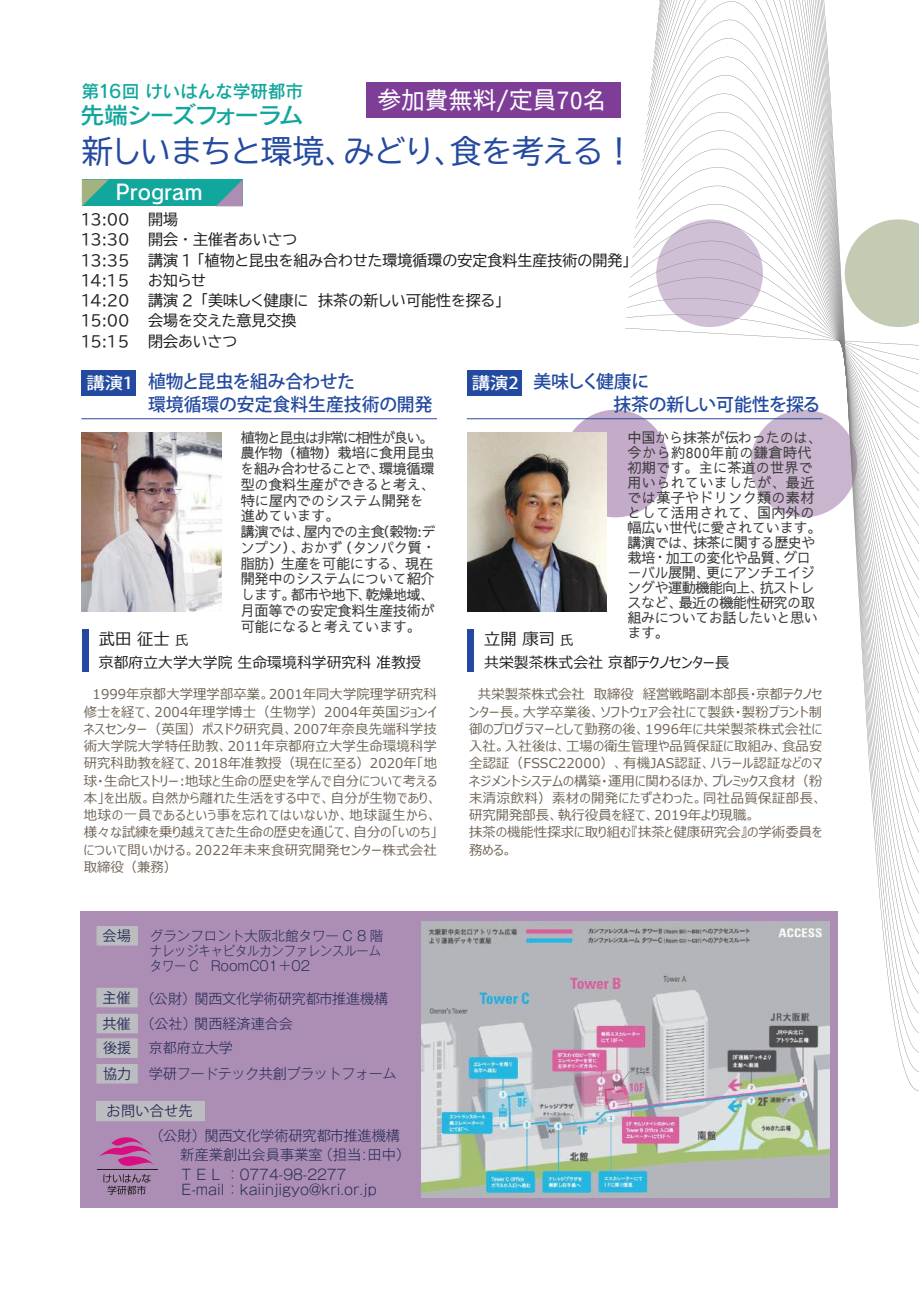
<style>
.page{position:relative;width:919px;height:1289px;background:#fff}
.page>*{position:absolute;margin:0;border:0;box-sizing:border-box;transform-origin:0 0}
.t1{font:31.5px "BIZ UDP Gothic";letter-spacing:.01em;color:#234aa0}
.t2{font:500 24px "Sawarabi Gothic";color:#fff}
.t3{font:23.4px "Rodin Pro N DB";letter-spacing:-.08em;color:#12a79d;scale:1.05 1}
.t4{font:21px "Rodin Pro N DB";color:#fff}
.t5{font:500 18px/22.5px "Koz Go Pr 6 N";letter-spacing:-.01em;color:#234aa0}
.t6{font:18px "Rodin Pro N DB";letter-spacing:-.01em;color:#12a79d}
.t7{font:16.5px "Meiryo UI";color:#231f20}
.t8{font:500 16.5px "Koz Go Pr 6 N";color:#fff;scale:1.11 1}
.t9{font:15px/20.2px "BIZ UDP Gothic";color:#231f20}
.t10{font:15px "Meiryo UI";color:#231f20}
.t11{font:500 14.25px/15px "Sawarabi Gothic";letter-spacing:-.02em;color:#3e3e3f}
.t12{font:300 14.25px/18.8px "Gothic MB101 Pr 6 N";color:#282d57}
.t13{font:300 14.1px "Gothic MB101 Pr 6 N";letter-spacing:-.01em;color:#282d57}
.t14{font:300 14.1px "Gothic MB101 Pr 6 N";letter-spacing:-.03em;color:#282d57}
.t15{font:14.1px "Koz Go Pr 6 N";letter-spacing:.02em;color:#282d57}
.t16{font:13.5px/17.2px "Meiryo UI";letter-spacing:.01em;color:#716557;text-align:justify}
.t17{font:300 13.5px/15px "Gothic MB101 Pr 6 N";color:#282d57}
.s1{font-size:13.5px}
.s2{font-family:"Koz Go Pr 6 N";font-weight:400}
</style>
<div class="page">
<div style="left:562px;top:410px;width:106px;height:107px;background:#c4abc9;border-radius:50%"></div>
<svg style="left:664px;top:0;width:254px;height:1090px"></svg>
<div style="left:81px;top:911px;width:757px;height:297px;background:#ac8eb5"></div>
<div style="left:366px;top:82px;width:254px;height:36px;background:#7e3e98"></div>
<div style="left:82px;top:370px;width:54px;height:25px;background:#234aa0"></div>
<hr style="left:81px;top:418px;width:356px;height:1px;background:#234aa0">
<div style="left:82px;top:179px;width:161px;height:27px;background:#12a79d"></div>
<svg style="left:216px;top:179px;width:27px;height:27px"></svg>
<svg style="left:82px;top:179px;width:27px;height:27px"></svg>
<img style="left:82px;top:432px;width:139px;height:179px">
<img style="left:467px;top:432px;width:139px;height:179px">
<div style="left:82px;top:628px;width:6px;height:43px;background:#234aa0"></div>
<div style="left:467px;top:370px;width:54px;height:25px;background:#234aa0"></div>
<hr style="left:466px;top:418px;width:356px;height:1px;background:#234aa0">
<div style="left:467px;top:628px;width:6px;height:43px;background:#234aa0"></div>
<div style="left:96px;top:987px;width:42px;height:20px;background:#bcbdc0;border:1px solid #bcbdc0"></div>
<div style="left:96px;top:1100px;width:109px;height:21px;background:#bcbdc0;border:2px solid #bcbdc0"></div>
<div style="left:96px;top:926px;width:42px;height:19px;background:#bcbdc0"></div>
<div style="left:96px;top:1013px;width:42px;height:20px;background:#bcbdc0;border:1px solid #bcbdc0"></div>
<div style="left:96px;top:1038px;width:42px;height:19px;background:#bcbdc0;border:1px solid #bcbdc0"></div>
<div style="left:96px;top:1063px;width:42px;height:20px;background:#bcbdc0;border:1px solid #bcbdc0"></div>
<svg style="left:103px;top:1174px;width:48px;height:20px"></svg>
<hr style="left:97px;top:1169px;width:60px;height:1px;background:#231f20">
<svg style="left:99px;top:1137px;width:55px;height:28px"></svg>
<img style="left:421px;top:921px;width:408px;height:275px">
<h3 class="t6" style="left:82px;top:79px;width:223px">第16回けいはんな学研都市</h3>
<h1 class="t1" style="left:82px;top:136px;width:554px">新しいまちと環境、みどり、食を考える！</h1>
<h2 class="t2" style="left:377px;top:82px;width:231px">参加費無料/定員70名</h2>
<h3 class="t3" style="left:80px;top:100px;width:214px">先端シーズフォーラム</h3>
<h3 class="t4" style="left:115px;top:178px;width:89px">Program</h3>
<p class="t9" style="left:81px;top:209px;width:550px">13:00 開場<br>13:30 開会・主催者あいさつ<br>13:35 講演 1 「植物と昆虫を組み合わせた環境循環の安定食料生産技術の開発」<br>14:15</p>
<p class="t9" style="left:81px;top:270px;width:423px;text-indent:67px">お知らせ<br>14:20 講演 2 「美味しく健康に　抹茶の新しい可能性を探る」<br>15:00 会場を交えた意見交換<br>15:15</p>
<p class="t9" style="left:148px;top:331px;width:91px">閉会あいさつ</p>
<p class="t8" style="left:86px;top:374px;width:44px">講演1</p>
<h3 class="t5" style="left:148px;top:371px;width:286px">植物と昆虫を組み合わせた<br>環境循環の安定食料生産技術の開発</h3>
<p class="t11" style="left:241px;top:429px;width:196px;line-height:15.8px">植物と昆虫は非常に相性が良い。農作物（植物）栽培に食用昆虫を組み合わせることで、環境循環型の食料生産ができると考え、特に屋内でのシステム開発を進めています。<br>講演では、屋内での主食（穀物:デンプン）、おかず（タンパク質・脂肪）生産を可能にする、現在開発中のシステムについて紹介します。都市や地下、乾燥地域、月面等での安定食料生産技術が可能になると考えています。</p>
<p class="t7" style="left:99px;top:627px;width:91px">武田 征士<span class="s1">氏</span></p>
<p class="t10" style="left:99px;top:652px;width:323px">京都府立大学大学院 生命環境科学研究科 准教授</p>
<p class="t16" style="left:84px;top:686px;width:355px">　1999年京都大学理学部卒業。2001年同大学院理学研究科修士を経て、2004年理学博士（生物学）2004年英国ジョンイネスセンター（英国）ポスドク研究員、2007年奈良先端科学技術大学院大学特任助教、2011年京都府立大学生命環境科学研究科助教を経て、2018年准教授（現在に至る）2020年「地球・生命ヒストリー:地球と生命の歴史を学んで自分について考える本」を出版。自然から離れた生活をする中で、自分が生物であり、地球の一員であるという事を忘れてはいないか、地球誕生から、様々な試練を乗り越えてきた生命の歴史を通じて、自分の「いのち」について問いかける。2022年未来食研究開発センター株式会社取締役（兼務）</p>
<p class="t15" style="left:103px;top:928px;width:30px">会場</p>
<p class="t17" style="left:150px;top:927px;width:235px">グランフロント大阪北館タワー C 8 階ナレッジキャピタルカンファレンスルームタワー C　RoomC01＋02</p>
<p class="t13" style="left:102px;top:986px;width:287px"><span class="s2">主催</span> （公財）関西文化学術研究都市推進機構</p>
<p class="t13" style="left:102px;top:1011px;width:192px"><span class="s2">共催</span> （公社）関西経済連合会</p>
<p class="t15" style="left:103px;top:1040px;width:30px">後援</p>
<p class="t13" style="left:149px;top:1036px;width:85px">京都府立大学</p>
<p class="t15" style="left:103px;top:1065px;width:30px">協力</p>
<p class="t14" style="left:149px;top:1062px;width:249px">学研フードテック共創プラットフォーム</p>
<p class="t15" style="left:107px;top:1103px;width:87px">お問い合せ先</p>
<p class="t12" style="left:180px;top:1125px;width:231px;text-indent:-31px">（公財）関西文化学術研究都市推進機構新産業創出会員事業室（担当:田中）</p>
<p class="t12" style="left:181px;top:1165px;width:197px;line-height:15px">T E L ：0774-98-2277<br>E-mail ：kaiinjigyo@kri.or.jp</p>
<p class="t8" style="left:471px;top:374px;width:44px">講演2</p>
<h3 class="t5" style="left:613px;top:371px;width:208px;text-indent:-80px">美味しく健康に<br>抹茶の新しい可能性を探る</h3>
<p class="t11" style="left:627px;top:429px;width:195px">中国から抹茶が伝わったのは、今から約800年前の鎌倉時代初期です。主に茶道の世界で用いられていましたが、最近では菓子やドリンク類の素材として活用されて、国内外の幅広い世代に愛されています。講演では、抹茶に関する歴史や栽培・加工の変化や品質、グローバル展開、更にアンチエイジングや運動機能向上、抗ストレスなど、最近の機能性研究の取組みについてお話したいと思います。</p>
<p class="t7" style="left:484px;top:627px;width:91px">立開 康司<span class="s1">氏</span></p>
<p class="t10" style="left:484px;top:652px;width:247px">共栄製茶株式会社 京都テクノセンター長</p>
<p class="t16" style="left:469px;top:686px;width:355px;text-align:left">　共栄製茶株式会社 取締役　経営戦略副本部長・京都テクノセンター長。大学卒業後、ソフトウェア会社にて製鉄・製粉プラント制御のプログラマーとして勤務の後、1996年に共栄製茶株式会社に入社。入社後は、工場の衛生管理や品質保証に取組み、食品安全認証（FSSC22000）、有機JAS認証、ハラール認証などのマネジメントシステムの構築・運用に関わるほか、プレミックス食材（粉末清涼飲料）素材の開発にたずさわった。同社品質保証部長、研究開発部長、執行役員を経て、2019年より現職。　<br>抹茶の機能性探求に取り組む『抹茶と健康研究会』の学術委員を務める。</p>
</div>
